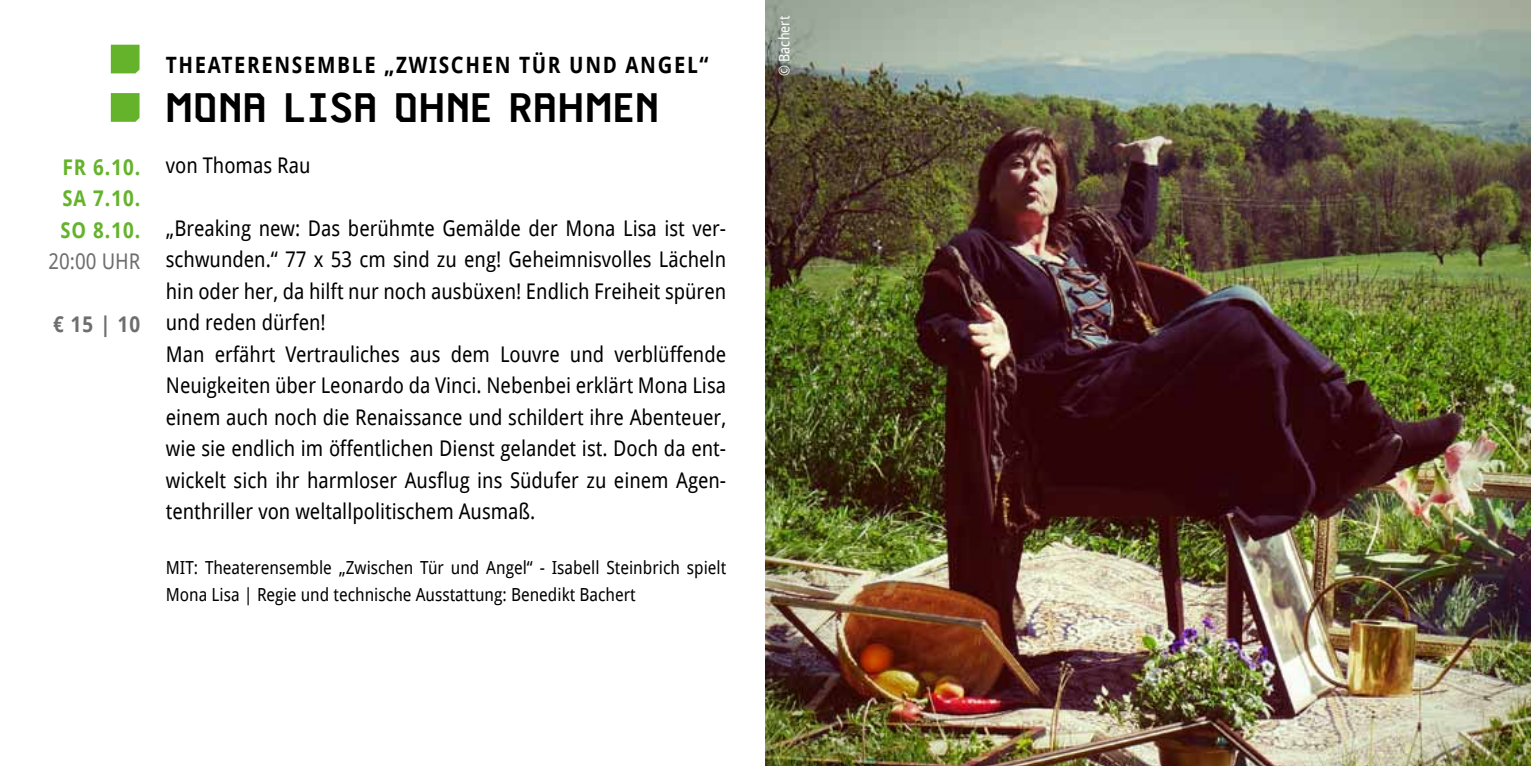
<style>
.page{position:relative;width:1531px;height:766px;background:#fff}
.page>*{position:absolute;margin:0;border:0;box-sizing:border-box;transform-origin:0 0}
.t1{font:700 40.5px "Ernesto";letter-spacing:.05em;color:#000}
.t2{font:700 22.5px "Droid Sans";letter-spacing:.08em;color:#000;scale:.9 1}
.t3{font:21.6px/31.5px "Droid Sans";color:#000;scale:.9 1}
.t4{font:700 21.6px/31.5px "Droid Sans";letter-spacing:.05em;color:#64b32b;text-align:justify;scale:.9 1}
.t5{font:21.6px "Droid Sans";color:#6e6e6e;scale:.9 1}
.t6{font:700 21.6px "Droid Sans";color:#6e6e6e;scale:.9 1}
.t7{font:18px/27px "Droid Sans";color:#000;scale:.9 1}
.t8{font:14.62px "Droid Sans";color:#fff;scale:.9 1}
</style>
<div class="page">
<svg style="left:111px;top:45px;width:29px;height:28px"></svg>
<svg style="left:111px;top:93px;width:29px;height:29px"></svg>
<img style="left:765px;top:0;width:766px;height:765px">
<p class="t4" style="left:60px;top:150px;width:90px">FR 6.10.<br>SA 7.10.<br>SO 8.10.</p>
<p class="t5" style="left:49px;top:246px;width:103px">20:00 UHR</p>
<p class="t6" style="left:53px;top:309px;width:98px">€ 15 | 10</p>
<p class="t2" style="left:166px;top:49px;width:604px">THEATERENSEM BLE „ZWISCHEN TÜ R UND ANGEL“</p>
<h1 class="t1" style="left:166px;top:85px;width:494px">MONA LISA OHNE RAHMEN</h1>
<p class="t3" style="left:166px;top:148px;width:162px">von Thomas Rau</p>
<p class="t3" style="left:166px;top:211px;width:624px">„Breaking new: Das berühmte Gemälde der Mona Lisa ist ver&shy;schwunden.“ 77 x 53 cm sind zu eng! Geheimnisvolles Lächeln hin oder her, da hilft nur noch ausbüxen! Endlich Freiheit spüren und reden dürfen!<br>Man erfährt Vertrauliches aus dem Louvre und verblüffende Neuigkeiten über Leonardo da Vinci. Nebenbei erklärt Mona Lisa einem auch noch die Renaissance und schildert ihre Abenteuer, wie sie endlich im öffentlichen Dienst gelandet ist. Doch da ent&shy;wickelt sich ihr harmloser Ausflug ins Südufer zu einem Agen&shy;tenthriller von weltallpolitischem Ausmaß.</p>
<p class="t7" style="left:166px;top:553px;width:624px">Mit: Theaterensemble „Zwischen Tür und Angel“ - Isabell Steinbrich spielt<br>Mona Lisa | Regie und technische Ausstattung: Benedikt Bachert</p>
<p class="t8" style="left:774px;top:76px;width:68px;rotate:-90deg">© Bachert</p>
</div>
